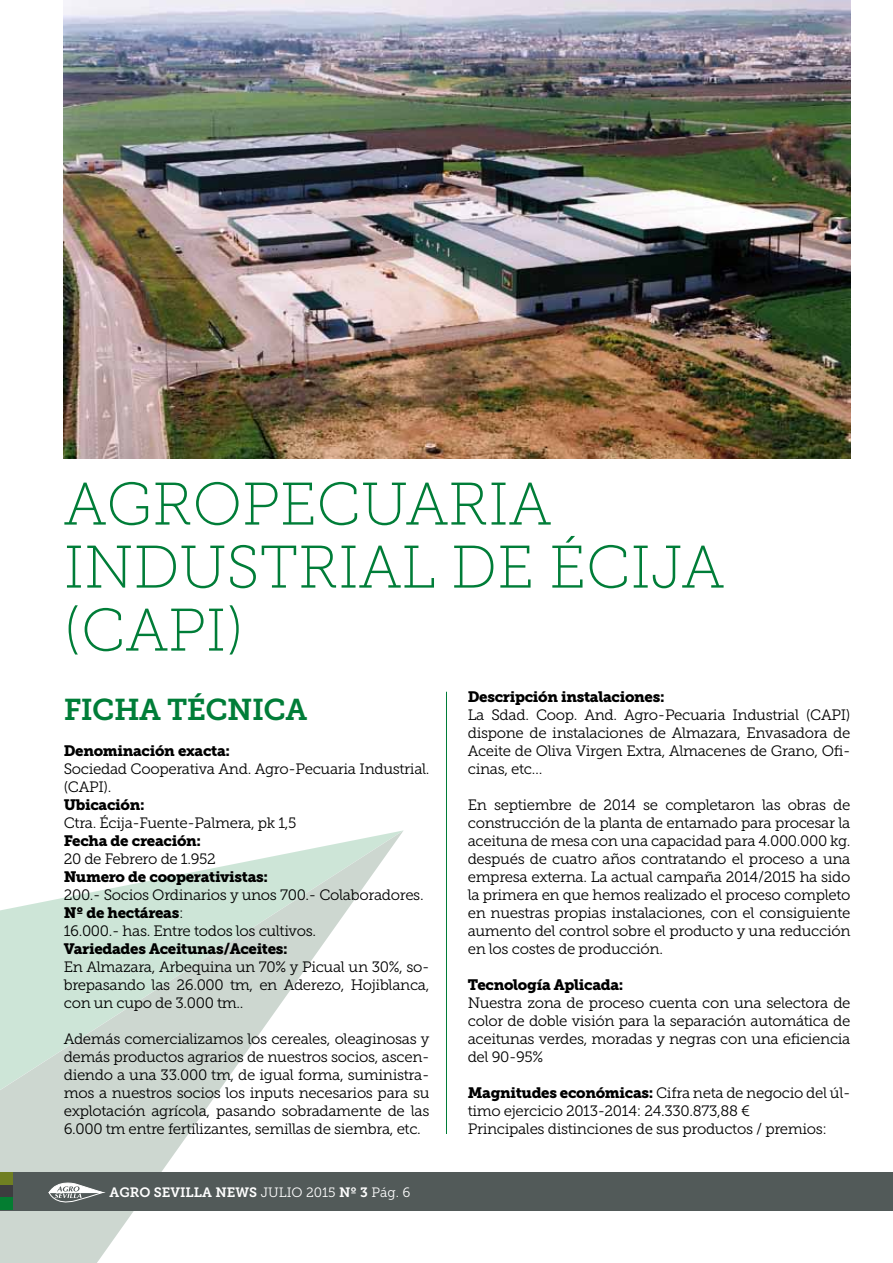
<style>
.page{position:relative;width:893px;height:1263px;background:#fff}
.page>*{position:absolute;margin:0;border:0;box-sizing:border-box;transform-origin:0 0}
.t1{font:60px/63px "Museo Slab 100";color:#007d38}
.t2{font:30px "Museo Slab 700";letter-spacing:-.02em;color:#007d38}
.t3{font:15px/18px "Museo Slab 300";letter-spacing:-.02em;color:#000;text-align:justify}
.t4{font:15px "Museo Slab 900";letter-spacing:-.02em;color:#000}
.t5{font:13.5px "Museo Slab 700";color:#fff}
.t6{font:13.5px "Museo Slab 300";color:#fff}
.s1{font-family:"Museo Slab 300"}
.s2{font-family:"Museo Slab 700"}
.s3{font-family:"Museo Slab 900"}
</style>
<div class="page">
<svg style="left:0;top:830px;width:404px;height:433px"></svg>
<div style="left:0;top:1172px;width:893px;height:38px;background:#525a59"></div>
<svg style="left:49px;top:1182px;width:56px;height:21px"></svg>
<div style="left:0;top:1185px;width:13px;height:12px;background:#3d3c3f"></div>
<div style="left:0;top:1197px;width:13px;height:13px;background:#047d31"></div>
<img style="left:64px;top:0;width:786px;height:458px">
<hr style="left:446px;top:692px;width:1px;height:442px;background:#007d38">
<div style="left:0;top:1172px;width:13px;height:13px;background:#707f22"></div>
<h1 class="t1" style="left:64px;top:473px;width:42px">AGROPECUARIA<br>INDUSTRIAL</h1>
<h1 class="t1" style="left:451px;top:536px;width:134px">DE ÉCIJA</h1>
<h1 class="t1" style="left:64px;top:599px;width:181px">(CAPI)</h1>
<h2 class="t2" style="left:64px;top:693px;width:124px">FICHA TÉC</h2>
<h2 class="t2" style="left:227px;top:693px;width:81px">NICA</h2>
<p class="t4" style="left:64px;top:742px;width:168px">Denominación exacta:</p>
<p class="t3" style="left:64px;top:760px;width:367px">Sociedad Cooperativa And. Agro-Pecuaria Industrial. (CAPI).</p>
<p class="t4" style="left:64px;top:796px;width:82px">Ubicación:</p>
<p class="t3" style="left:64px;top:814px;width:234px">Ctra. Écija-Fuente-Palmera, pk 1,5</p>
<p class="t4" style="left:64px;top:832px;width:139px">Fecha de creación:</p>
<p class="t3" style="left:64px;top:850px;width:154px">20 de Febrero de 1.952</p>
<p class="t4" style="left:64px;top:868px;width:206px">Numero de cooperativistas:</p>
<p class="t3" style="left:64px;top:886px;width:361px">200.- Socios Ordinarios y unos 700.- Colaboradores.</p>
<p class="t4" style="left:64px;top:904px;width:121px">Nº de hectáreas<span class="s1">:</span></p>
<p class="t3" style="left:64px;top:922px;width:254px">16.000.- has. Entre todos los cultivos.</p>
<p class="t4" style="left:64px;top:940px;width:226px">Variedades Aceitunas/Aceites:</p>
<p class="t3" style="left:64px;top:958px;width:367px">En Almazara, Arbequina un 70% y Picual un 30%, so&shy;brepasando las 26.000 tm, en Aderezo, Hojiblanca, con un cupo de 3.000 tm..</p>
<p class="t3" style="left:64px;top:1030px;width:367px">Además comercializamos los cereales, oleaginosas y demás productos agrarios de nuestros socios, ascen&shy;diendo a una 33.000 tm, de igual forma, suministra&shy;mos a nuestros socios los inputs necesarios para su explotación agrícola, pasando sobradamente de las 6.000 tm entre fertilizantes, semillas de siembra, etc.</p>
<p class="t5" style="left:109px;top:1184px;width:302px">AGRO SEVILLA NEWS <span class="s1">MARZO 2015</span> Nº 3 <span class="s1">Pág. 6</span></p>
<p class="t6" style="left:261px;top:1184px;width:109px">JULIO 2015 <span class="s2">Nº 3</span></p>
<p class="t6" style="left:381px;top:1184px;width:40px">Pág. 46</p>
<p class="t4" style="left:468px;top:688px;width:198px">Descripción instalaciones:</p>
<p class="t3" style="left:468px;top:706px;width:384px">La Sdad. Coop. And. Agro-Pecuaria Industrial (CAPI) dispone de instalaciones de Almazara, Envasadora de Aceite de Oliva Virgen Extra, Almacenes de Grano, Ofi&shy;cinas, etc…</p>
<p class="t3" style="left:468px;top:796px;width:384px">En septiembre de 2014 se completaron las obras de construcción de la planta de entamado para procesar la aceituna de mesa con una capacidad para 4.000.000 kg. después de cuatro años contratando el proceso a una empresa externa. La actual campaña 2014/2015 ha sido la primera en que hemos realizado el proceso completo en nuestras propias instalaciones, con el consiguiente aumento del control sobre el producto y una reducción en los costes de producción.</p>
<p class="t4" style="left:468px;top:976px;width:157px">Tecnología Aplicada:</p>
<p class="t3" style="left:468px;top:994px;width:384px">Nuestra zona de proceso cuenta con una selectora de color de doble visión para la separación automática de aceitunas verdes, moradas y negras con una eficiencia del 90-95%</p>
<p class="t3" style="left:468px;top:1084px;width:384px;text-align:left"><span class="s3">Magnitudes económicas:</span> Cifra neta de negocio del úl&shy;timo ejercicio 2013-2014: 24.330.873,88 €<br>Principales distinciones de sus productos / premios:</p>
</div>
